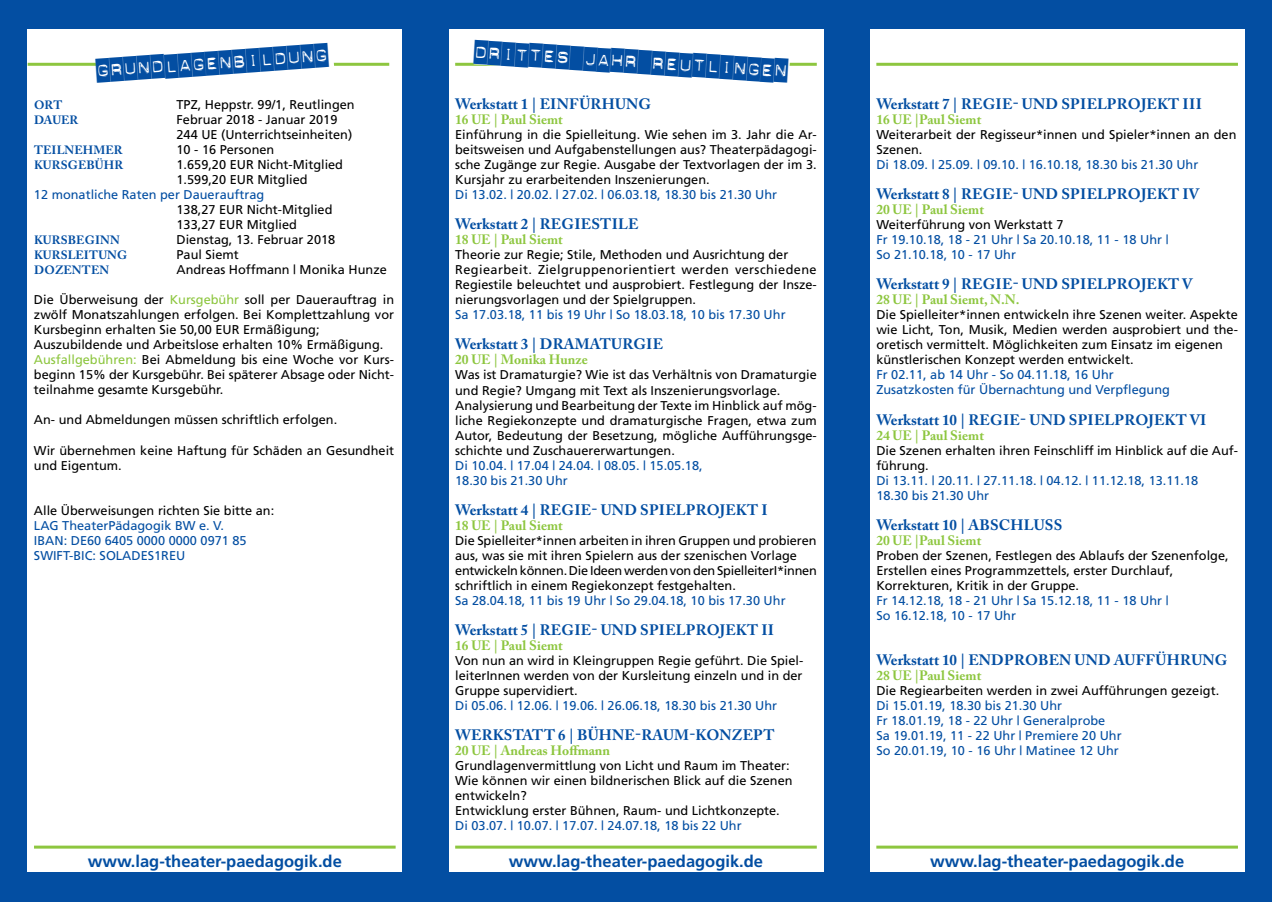
<style>
.page{position:relative;width:1272px;height:902px;background:#fff}
.page>*{position:absolute;margin:0;border:0;box-sizing:border-box;transform-origin:0 0}
.t1{font:24px "Dynamoe";color:#034ea2}
.t2{font:700 16.5px "Frutiger";color:#034ea2}
.t3{font:700 15px "Adobe Caslon Pro";letter-spacing:.015em;color:#034ea2}
.t4{font:700 13.5px "Adobe Caslon Pro";color:#8dc63f}
.t5{font:12.75px/15px "Frutiger";color:#000}
.t6{font:12.75px/15px "Frutiger";color:#034ea2}
.t7{font:700 12px "Adobe Caslon Pro";letter-spacing:.015em;color:#034ea2}
.s1{color:#8dc63f}
</style>
<div class="page">
<div style="left:0;top:0;width:1271px;height:901px;background:#034ea2"></div>
<div style="left:28px;top:30px;width:374px;height:842px;background:#fff"></div>
<div style="left:449px;top:30px;width:374px;height:842px;background:#fff"></div>
<div style="left:870px;top:30px;width:374px;height:842px;background:#fff"></div>
<hr style="left:34px;top:845px;width:361px;height:3px;background:#8dc63f">
<hr style="left:455px;top:845px;width:361px;height:3px;background:#8dc63f">
<hr style="left:876px;top:845px;width:361px;height:3px;background:#8dc63f">
<hr style="left:455px;top:63px;width:361px;height:3px;background:#8dc63f">
<hr style="left:876px;top:63px;width:361px;height:3px;background:#8dc63f">
<hr style="left:28px;top:63px;width:361px;height:3px;background:#8dc63f">
<svg style="left:473px;top:62px;width:317px;height:4px"></svg>
<svg style="left:96px;top:63px;width:238px;height:3px"></svg>
<h1 class="t1" style="left:96px;top:59px;width:234px;rotate:-4deg">grundlagenbildung</h1>
<p class="t7" style="left:34px;top:98px;width:30px">ORT</p>
<p class="t5" style="left:176px;top:97px;width:180px">TPZ, Heppstr. 99/1, Reutlingen</p>
<p class="t7" style="left:34px;top:113px;width:46px">DAUER</p>
<p class="t5" style="left:176px;top:112px;width:177px">Februar 2018 - Januar 2019<br>244 UE (Unterrichtseinheiten)</p>
<p class="t7" style="left:34px;top:143px;width:90px">TEILNEHMER</p>
<p class="t5" style="left:176px;top:142px;width:99px">10 - 16 Personen</p>
<p class="t7" style="left:34px;top:158px;width:91px">KURSGEBÜHR</p>
<p class="t5" style="left:176px;top:157px;width:168px">1.659,20 EUR N icht-Mitglied<br>1.599,20 EUR Mitglied</p>
<p class="t6" style="left:34px;top:187px;width:232px">12 monatliche Raten per Dauerauftrag</p>
<p class="t5" style="left:176px;top:202px;width:157px">138,27 EUR N icht-Mitglied<br>133,27 EUR Mitglied</p>
<p class="t7" style="left:34px;top:233px;width:87px">KURSBEGINN</p>
<p class="t5" style="left:176px;top:232px;width:160px">Dienstag, 13. Februar 2018</p>
<p class="t7" style="left:34px;top:248px;width:95px">KURSLEITUNG</p>
<p class="t5" style="left:176px;top:247px;width:64px">Paul Siemt</p>
<p class="t7" style="left:34px;top:263px;width:77px">DOZENTEN</p>
<p class="t5" style="left:176px;top:262px;width:212px">Andreas Hoffmann | Monika Hunze</p>
<p class="t5" style="left:34px;top:292px;width:362px">Die Überweisung der <span class="s1">Kursgebühr</span> soll per Dauerauftrag in zwölf Monatszahlungen erfolgen. Bei Komplettzahlung vor Kursbeginn erhalten Sie 50,00 EUR Ermäßigung; Auszubildende und Arbeitslose erhalten 10% Ermäßigung.<br><span class="s1">Ausfallgebühren:</span> Bei Abmeldung bis eine Woche vor Kurs&shy;beginn 15% der Kursgebühr. Bei späterer Absage oder N icht&shy;teilnahme gesamte Kursgebühr.</p>
<p class="t5" style="left:34px;top:412px;width:305px">An- und Abmeldungen müssen schriftlich erfolgen.</p>
<p class="t5" style="left:34px;top:442px;width:362px">Wir übernehmen keine Haftung für Schäden an Gesundheit und Eigentum.</p>
<p class="t5" style="left:34px;top:502px;width:242px">Alle Überweisungen richten Sie bitte an:</p>
<p class="t6" style="left:34px;top:517px;width:214px">LAG TheaterPädagogik BW e. V.<br>IBAN : DE60 6405 0000 0000 0971 85<br>SWIFT-BIC: SOLADES1REU</p>
<h1 class="t1" style="left:475px;top:39px;width:316px;rotate:4deg">Drittes jahr Reutlingen</h1>
<p class="t3" style="left:455px;top:95px;width:197px">WERKSTATT 1 | EINFÜRHUNG</p>
<p class="t4" style="left:455px;top:112px;width:109px">16 UE | PAUL SIEMT</p>
<p class="t5" style="left:455px;top:127px;width:363px;text-align:justify">Einführung in die Spielleitung. Wie sehen im 3. Jahr die Ar&shy;beitsweisen und Aufgabenstellungen aus? Theaterpädagogi&shy;sche Zugänge zur Regie. Ausgabe der Textvorlagen der im 3.<br>Kursjahr zu erarbeitenden Inszenierungen.</p>
<p class="t6" style="left:455px;top:187px;width:323px">Di 13.02. | 20.02. | 27.02. | 06.03.18, 18.30 bis 21.30 Uhr</p>
<p class="t3" style="left:455px;top:215px;width:185px">WERKSTATT 2 | REGIESTILE</p>
<p class="t4" style="left:455px;top:232px;width:109px">18 UE | PAUL SIEMT</p>
<p class="t5" style="left:455px;top:247px;width:363px">Theorie zur Regie; Stile, Methoden und Ausrichtung der Regiearbeit. Zielgruppenorientiert werden verschiedene Regiestile beleuchtet und ausprobiert. Festlegung der Insze&shy;nierungsvorlagen und der Spielgruppen.</p>
<p class="t6" style="left:455px;top:307px;width:332px">Sa 17.03.18, 11 bis 19 Uhr | So 18.03.18, 10 bis 17.30 Uhr</p>
<p class="t3" style="left:455px;top:335px;width:209px">WERKSTATT 3 | DRAMATURGIE</p>
<p class="t4" style="left:455px;top:352px;width:134px">20 UE | MONIKA HUNZE</p>
<p class="t5" style="left:455px;top:367px;width:363px">Was ist Dramaturgie? Wie ist das Verhältnis von Dramaturgie und Regie? Umgang mit Text als Inszenierungsvorlage.<br>Analysierung und Bearbeitung der Texte im Hinblick auf mög&shy;liche Regiekonzepte und dramaturgische Fragen, etwa zum Autor, Bedeutung der Besetzung, mögliche Aufführungsge&shy;schichte und Zuschauererwartungen.</p>
<p class="t6" style="left:455px;top:457px;width:249px">Di 10.04. | 17.04 | 24.04. | 08.05. | 15.05.18,<br>18.30 bis 21.30 Uhr</p>
<p class="t3" style="left:455px;top:500px;width:312px">WERKSTATT 4 | REGIE- UND SPIELPROJEKT I</p>
<p class="t4" style="left:455px;top:517px;width:109px">18 UE | PAUL SIEMT</p>
<p class="t5" style="left:455px;top:532px;width:363px">Die Spielleiter*innen arbeiten in ihren Gruppen und probieren aus, was sie mit ihren Spielern aus der szenischen Vorlage entwickeln können. Die Ideen werden von den SpielleiterI*innen schriftlich in einem Regiekonzept festgehalten.</p>
<p class="t6" style="left:455px;top:592px;width:332px">Sa 28.04.18, 11 bis 19 Uhr | So 29.04.18, 10 bis 17.30 Uhr</p>
<p class="t3" style="left:455px;top:620px;width:313px">WERKSTATT 5 | REGIE- UND SPIELPROJEKT II</p>
<p class="t4" style="left:455px;top:637px;width:109px">16 UE | PAUL SIEMT</p>
<p class="t5" style="left:455px;top:652px;width:349px;text-align:justify">Von nun an wird in Kleingruppen Regie geführt. Die Spiel&shy;leiterInnen werden von der Kursleitung einzeln und in der Gruppe supervidiert.</p>
<p class="t6" style="left:455px;top:697px;width:323px">Di 05.06. | 12.06. | 19.06. | 26.06.18, 18.30 bis 21.30 Uhr</p>
<p class="t3" style="left:455px;top:725px;width:321px">WERKSTATT 6 | BÜHNE-RAUM-KONZEPT</p>
<p class="t4" style="left:455px;top:742px;width:156px">20 UE | ANDREAS HOFFMANN</p>
<p class="t5" style="left:455px;top:757px;width:339px">Grundlagenvermittlung von Licht und Raum im Theater:<br>Wie können wir einen bildnerischen Blick auf die Szenen entwickeln?<br>Entwicklung erster Bühnen, Raum- und Lichtkonzepte.</p>
<p class="t6" style="left:455px;top:817px;width:288px">Di 03.07. | 10.07. | 17.07. | 24.07.18, 18 bis 22 Uhr</p>
<p class="t3" style="left:876px;top:95px;width:314px">WERKSTATT 7 | REGIE- UND SPIELPROJEKT III</p>
<p class="t4" style="left:876px;top:112px;width:107px">16 UE |PAUL SIEMT</p>
<p class="t5" style="left:876px;top:127px;width:361px">Weiterarbeit der Regisseur*innen und Spieler*innen an den<br>Szenen.</p>
<p class="t6" style="left:876px;top:157px;width:323px">Di 18.09. | 25.09. | 09.10. | 16.10.18, 18.30 bis 21.30 Uhr</p>
<p class="t3" style="left:876px;top:185px;width:324px">WERKSTATT 8 | REGIE- UND SPIELPROJEKT IV</p>
<p class="t4" style="left:876px;top:202px;width:109px">20 UE | PAUL SIEMT</p>
<p class="t5" style="left:876px;top:217px;width:188px">Weiterführung von Werkstatt 7</p>
<p class="t6" style="left:876px;top:232px;width:293px">Fr 19.10.18, 18 - 21 Uhr | Sa 20.10.18, 11 - 18 Uhr |<br>So 21.10.18, 10 - 17 Uhr</p>
<p class="t3" style="left:876px;top:275px;width:318px">WERKSTATT 9 | REGIE- UND SPIELPROJEKT V</p>
<p class="t4" style="left:876px;top:292px;width:145px">28 UE | PAUL SIEMT, N.N.</p>
<p class="t5" style="left:876px;top:307px;width:363px">Die Spielleiter*innen entwickeln ihre Szenen weiter. Aspekte wie Licht, Ton, Musik, Medien werden ausprobiert und the&shy;oretisch vermittelt. Möglichkeiten zum Einsatz im eigenen künstlerischen Konzept werden entwickelt.</p>
<p class="t6" style="left:876px;top:367px;width:295px">Fr 02.11, ab 14 Uhr - So 04.11.18, 16 Uhr<br>Zusatzkosten für Übernachtung und Verpflegung</p>
<p class="t3" style="left:876px;top:410px;width:330px">WERKSTATT 10 | REGIE- UND SPIELPROJEKT VI</p>
<p class="t4" style="left:876px;top:427px;width:109px">24 UE | PAUL SIEMT</p>
<p class="t5" style="left:876px;top:442px;width:363px">Die Szenen erhalten ihren Feinschliff im Hinblick auf die Auf&shy;führung.</p>
<p class="t6" style="left:876px;top:472px;width:323px">Di 13.11. | 20.11. | 27.11.18. | 04.12. | 11.12.18, 13.11.18<br>18.30 bis 21.30 Uhr</p>
<p class="t3" style="left:876px;top:515px;width:187px">WERKSTATT 10 | AB SCHLUSS</p>
<p class="t4" style="left:876px;top:532px;width:107px">20 UE |PAUL SIEMT</p>
<p class="t5" style="left:876px;top:547px;width:354px">Proben der Szenen, Festlegen des Ablaufs der Szenenfolge,<br>Erstellen eines Programmzettels, erster Durchlauf,<br>Korrekturen, Kritik in der Gruppe.</p>
<p class="t6" style="left:876px;top:592px;width:293px">Fr 14.12.18, 18 - 21 Uhr | Sa 15.12.18, 11 - 18 Uhr |<br>So 16.12.18, 10 - 17 Uhr</p>
<p class="t3" style="left:876px;top:650px;width:352px">WERKSTATT 10 | ENDPROB EN UND AUFFÜHRUNG</p>
<p class="t4" style="left:876px;top:667px;width:107px">28 UE |PAUL SIEMT</p>
<p class="t5" style="left:876px;top:682px;width:344px">Die Regiearbeiten werden in zwei Aufführungen gezeigt.</p>
<p class="t6" style="left:876px;top:697px;width:247px">Di 15.01.19, 18.30 bis 21.30 Uhr<br>Fr 18.01.19, 18 - 22 Uhr | Generalprobe Sa 19.01.19, 11 - 22 Uhr | Premiere 20 Uhr So 20.01.19, 10 - 16 Uhr | Matinee 12 Uhr</p>
<p class="t2" style="left:88px;top:851px;width:256px">www.lag-theater-paedagogik.de</p>
<p class="t2" style="left:509px;top:851px;width:256px">www.lag-theater-paedagogik.de</p>
<p class="t2" style="left:930px;top:851px;width:256px">www.lag-theater-paedagogik.de</p>
</div>
